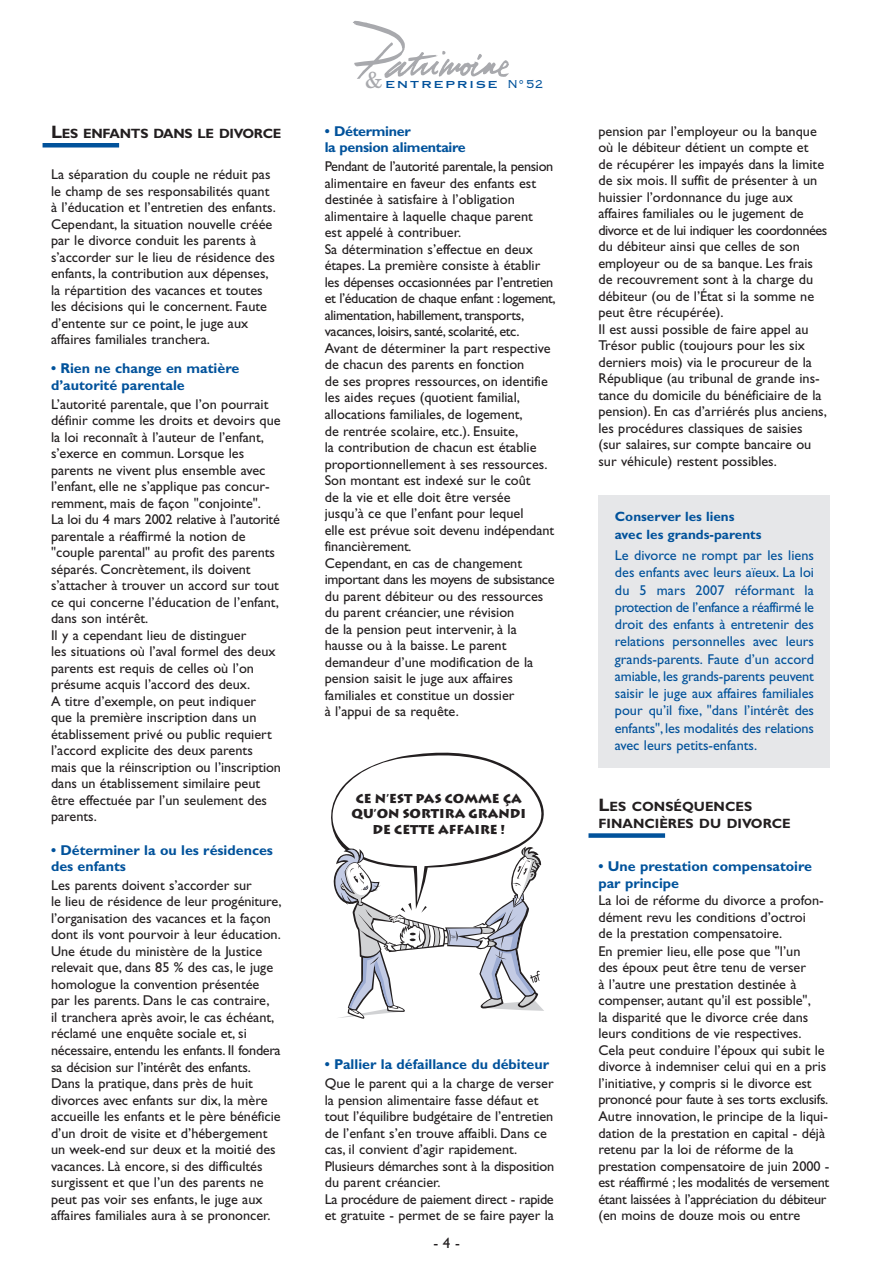
<style>
.page{position:relative;width:893px;height:1262px;background:#fff}
.page>*{position:absolute;margin:0;border:0;box-sizing:border-box;transform-origin:0 0}
.t1{font:22.2px "New Century Schlbk";color:#a8a9ad}
.t2{font:15px "Gill Sans";color:#231f20}
.t3{font:14.25px/16.5px "Gill Sans";color:#231f20}
.t4{font:14.25px/17.2px "Gill Sans";letter-spacing:-.01em;color:#01529b;text-align:justify}
.t5{font:700 14.25px/16.5px "Gill Sans";color:#01529b}
.t6{font:700 14.25px/16.5px "Gill Sans";letter-spacing:-.02em;color:#01529b}
.t7{font:700 13.5px/17.2px "Gill Sans";color:#01529b}
.t8{font:700 13.5px/16.5px "Gill Sans";color:#231f20}
.t9{font:700 13.5px "Gill Sans";letter-spacing:-.02em;color:#231f20}
.t10{font:900 12.75px/15.5px "Lithos";color:#231f20;text-align:center}
.t11{font:9.6px "Copperplate Thirty One AB";letter-spacing:.18em;color:#01519b;scale:1.2 1}
.s1{font-size:18px}
.s2{font-family:"Copperplate Thirty Two BC";font-size:15px;color:#01529b}
.s3{font-style:italic}
</style>
<div class="page">
<svg style="left:353px;top:21px;width:156px;height:58px"></svg>
<div style="left:598px;top:495px;width:231px;height:272px;background:#e6e7e9"></div>
<hr style="left:43px;top:143px;width:76px;height:4px;background:#01529b">
<svg style="left:331px;top:753px;width:213px;height:265px"></svg>
<svg style="left:588px;top:833px;width:77px;height:4px"></svg>
<p class="t9" style="left:51px;top:129px;width:232px"><span class="s1">L</span>ES ENFANTS DANS LE DIVORCE</p>
<p class="t3" style="left:51px;top:168px;width:226px">La séparation du couple ne réduit pas le champ de ses responsabilités quant à l’éducation et l’entretien des enfants.<br>Cependant, la situation nouvelle créée par le divorce conduit les parents à s’accorder sur le lieu de résidence des enfants, la contribution aux dépenses, la répartition des vacances et toutes les décisions qui le concernent. Faute d’entente sur ce point, le juge aux affaires familiales tranchera.</p>
<p class="t5" style="left:51px;top:362px;width:190px">• Rien ne change en matière d’autorité parentale</p>
<p class="t3" style="left:51px;top:397px;width:231px">L’autorité parentale, que l’on pourrait définir comme les droits et devoirs que la loi reconnaît à l’auteur de l’enfant, s’exerce en commun. Lorsque les parents ne vivent plus ensemble avec l’enfant, elle ne s’applique pas concur&shy;remment, mais de façon "conjointe".<br>La loi du 4 mars 2002 relative à l’autorité parentale a réaffirmé la notion de "couple parental" au profit des parents séparés. Concrètement, ils doivent s’attacher à trouver un accord sur tout ce qui concerne l’éducation de l’enfant, dans son intérêt.<br>Il y a cependant lieu de distinguer<br>les situations où l’aval formel des deux parents est requis de celles où l’on présume acquis l’accord des deux.<br>A titre d’exemple, on peut indiquer<br>que la première inscription dans un établissement privé ou public requiert l’accord explicite des deux parents mais que la réinscription ou l’inscription dans un établissement similaire peut être effectuée par l’un seulement des parents.</p>
<p class="t5" style="left:51px;top:843px;width:223px">• Déterminer la ou les résidences des enfants</p>
<p class="t3" style="left:51px;top:878px;width:232px">Les parents doivent s’accorder sur<br>le lieu de résidence de leur progéniture, l’organisation des vacances et la façon dont ils vont pourvoir à leur éducation.<br>Une étude du ministère de la Justice relevait que, dans 85 % des cas, le juge homologue la convention présentée par les parents. Dans le cas contraire,<br>il tranchera après avoir, le cas échéant, réclamé une enquête sociale et, si nécessaire, entendu les enfants. Il fondera sa décision sur l’intérêt des enfants.<br>Dans la pratique, dans près de huit divorces avec enfants sur dix, la mère accueille les enfants et le père bénéficie d’un droit de visite et d’hébergement un week-end sur deux et la moitié des vacances. Là encore, si des difficultés surgissent et que l’un des parents ne peut pas voir ses enfants, le juge aux affaires familiales aura à se prononcer.</p>
<h1 class="t1" style="left:365px;top:71px;width:20px">&amp;</h1>
<p class="t11" style="left:385px;top:79px;width:133px">ENTREPRISE <span class="s2">N°52</span></p>
<p class="t6" style="left:325px;top:124px;width:142px">• Déterminer<br>la pension alimentaire</p>
<p class="t3" style="left:325px;top:160px;width:232px">Pendant de l’autorité parentale, la pension alimentaire en faveur des enfants est destinée à satisfaire à l’obligation alimentaire à laquelle chaque parent<br>est appelé à contribuer.<br>Sa détermination s’effectue en deux étapes. La première consiste à établir les dépenses occasionnées par l’entretien et l’éducation de chaque enfant : logement, alimentation, habillement, transports, vacances, loisirs, santé, scolarité, etc.<br>Avant de déterminer la part respective de chacun des parents en fonction<br>de ses propres ressources, on identifie les aides reçues (quotient familial, allocations familiales, de logement,<br>de rentrée scolaire, etc.). Ensuite,<br>la contribution de chacun est établie proportionnellement à ses ressources.<br>Son montant est indexé sur le coût<br>de la vie et elle doit être versée<br>jusqu’à ce que l’enfant pour lequel<br>elle est prévue soit devenu indépendant financièrement<span class="s3">.<br></span>Cependant, en cas de changement important dans les moyens de subsistance du parent débiteur ou des ressources du parent créancier, une révision<br>de la pension peut intervenir, à la hausse ou à la baisse. Le parent demandeur d’une modification de la pension saisit le juge aux affaires familiales et constitue un dossier<br>à l’appui de sa requête.</p>
<p class="t10" style="left:351px;top:790px;width:176px">CE N’EST PAS COMME çA<br>QU’ON SORTIRA GRANDI<br>DE CETTE AFFAIRE !</p>
<p class="t5" style="left:325px;top:1057px;width:226px">• Pallier la défaillance du débiteur</p>
<p class="t3" style="left:325px;top:1076px;width:231px">Que le parent qui a la charge de verser la pension alimentaire fasse défaut et tout l’équilibre budgétaire de l’entretien de l’enfant s’en trouve affaibli. Dans ce cas, il convient d’agir rapidement.<br>Plusieurs démarches sont à la disposition du parent créancier.<br>La procédure de paiement direct - rapide et gratuite - permet de se faire payer la</p>
<p class="t2" style="left:433px;top:1237px;width:28px">- 4 -</p>
<p class="t3" style="left:598px;top:124px;width:230px">pension par l’employeur ou la banque où le débiteur détient un compte et<br>de récupérer les impayés dans la limite de six mois. Il suffit de présenter à un huissier l’ordonnance du juge aux affaires familiales ou le jugement de divorce et de lui indiquer les coordonnées du débiteur ainsi que celles de son employeur ou de sa banque. Les frais de recouvrement sont à la charge du débiteur (ou de l’État si la somme ne peut être récupérée).<br>Il est aussi possible de faire appel au Trésor public (toujours pour les six derniers mois) via le procureur de la République (au tribunal de grande ins&shy;tance du domicile du bénéficiaire de la pension). En cas d’arriérés plus anciens, les procédures classiques de saisies (sur salaires, sur compte bancaire ou sur véhicule) restent possibles.</p>
<p class="t7" style="left:615px;top:509px;width:148px">Conserver les liens avec les grands-parents</p>
<p class="t4" style="left:615px;top:548px;width:200px">Le divorce ne rompt par les liens des enfants avec leurs aïeux. La loi du 5 mars 2007 réformant la protection de l’enfance a réaffirmé le droit des enfants à entretenir des relations personnelles avec leurs grands-parents. Faute d’un accord amiable, les grands-parents peuvent saisir le juge aux affaires familiales pour qu’il fixe, "dans l’intérêt des enfants", les modalités des relations avec leurs petits-enfants.</p>
<p class="t8" style="left:598px;top:800px;width:194px"><span class="s1">L</span>ES CONSÉQUENCES<br>FINANCIÈRES DU DIVORCE</p>
<p class="t5" style="left:598px;top:859px;width:215px">• Une prestation compensatoire par principe</p>
<p class="t3" style="left:598px;top:893px;width:232px">La loi de réforme du divorce a profon&shy;dément revu les conditions d’octroi<br>de la prestation compensatoire.<br>En premier lieu, elle pose que "l’un<br>des époux peut être tenu de verser<br>à l’autre une prestation destinée à compenser, autant qu'il est possible",<br>la disparité que le divorce crée dans leurs conditions de vie respectives.<br>Cela peut conduire l’époux qui subit le divorce à indemniser celui qui en a pris l’initiative, y compris si le divorce est prononcé pour faute à ses torts exclusifs.<br>Autre innovation, le principe de la liqui&shy;dation de la prestation en capital - déjà retenu par la loi de réforme de la prestation compensatoire de juin 2000 - est réaffirmé ; les modalités de versement étant laissées à l’appréciation du débiteur (en moins de douze mois ou entre</p>
</div>
